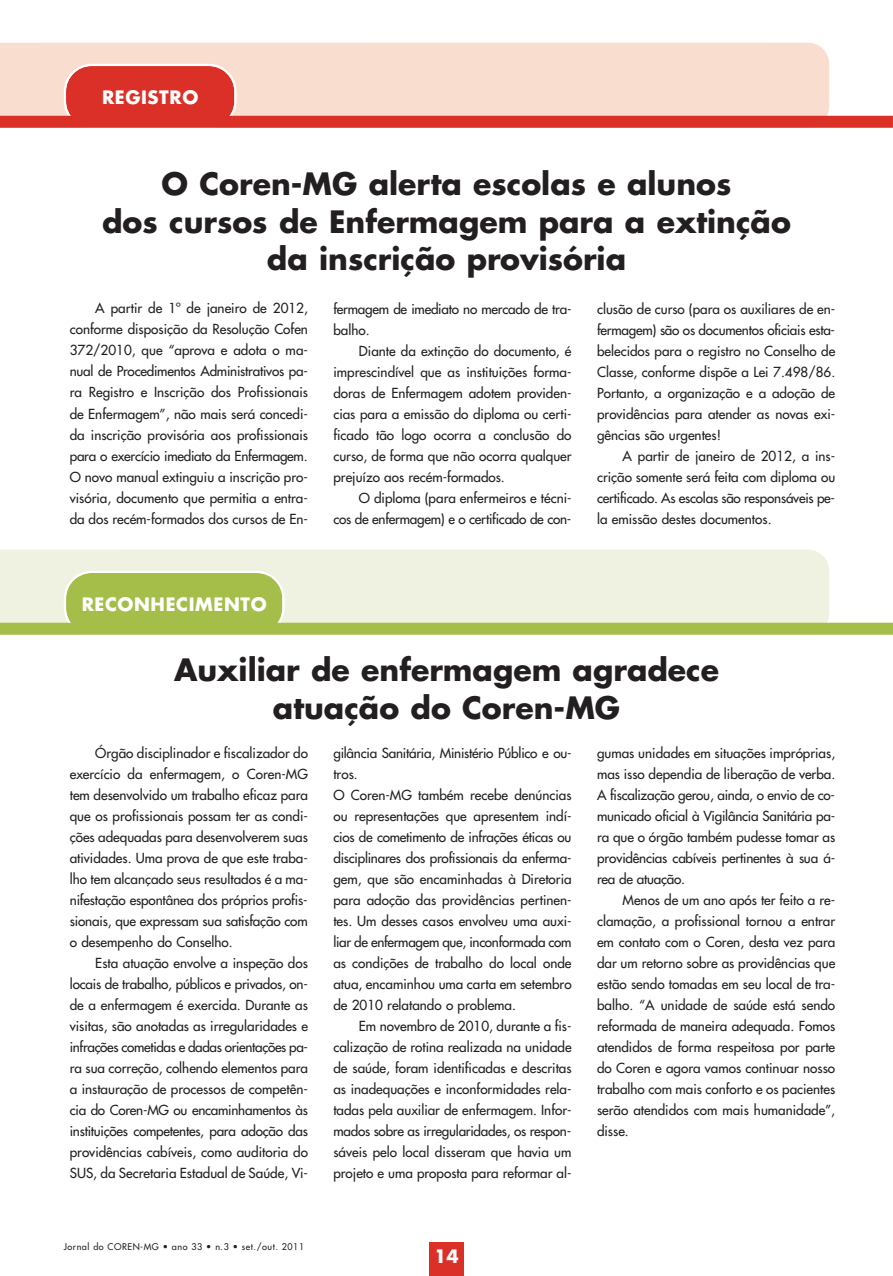
<style>
.page{position:relative;width:893px;height:1276px;background:#fff}
.page>*{position:absolute;margin:0;border:0;box-sizing:border-box;transform-origin:0 0}
.t1{font:700 30px/37.5px "Futura";color:#231f20;text-align:center}
.t2{font:700 18px "Futura";letter-spacing:.035em;color:#fff}
.t3{font:13.5px/21px "Futura";color:#231f20;text-align:justify}
.t4{font:9px "Futura";letter-spacing:.06em;color:#231f20}
</style>
<div class="page">
<div style="left:0;top:43px;width:829px;height:73px;background:#f9ddcf"></div>
<svg style="left:64px;top:64px;width:173px;height:52px;background:#dd443c"></svg>
<div style="left:0;top:116px;width:893px;height:12px;background:#da3028"></div>
<div style="left:429px;top:1242px;width:34px;height:34px;background:#da3028"></div>
<div style="left:0;top:549px;width:829px;height:74px;background:#eff2e0"></div>
<svg style="left:64px;top:571px;width:221px;height:52px;background:#acc359"></svg>
<div style="left:0;top:623px;width:893px;height:12px;background:#a5be4a"></div>
<h2 class="t2" style="left:102px;top:89px;width:98px">REGISTRO</h2>
<h1 class="t1" style="left:102px;top:168px;width:690px">O Coren-MG alerta escolas e alunos<br>dos cursos de Enfermagem para a extinção da inscrição provisória</h1>
<p class="t3" style="left:70px;top:299px;width:240px;text-indent:26px">A partir de 1º de janeiro de 2012, conforme disposição da Resolução Cofen 372/2010, que “aprova e adota o ma&shy;nual de Procedimentos Administrativos pa&shy;ra Registro e Inscrição dos Profissionais de Enfermagem”, não mais será concedi&shy;da inscrição provisória aos profissionais para o exercício imediato da Enfermagem.<br>O novo manual extinguiu a inscrição pro&shy;visória, documento que permitia a entra&shy;da dos recém-formados dos cursos de En-</p>
<p class="t3" style="left:333px;top:299px;width:240px">fermagem de imediato no mercado de tra&shy;balho.</p>
<p class="t3" style="left:333px;top:341px;width:240px;text-indent:26px">Diante da extinção do documento, é imprescindível que as instituições forma&shy;doras de Enfermagem adotem providen&shy;cias para a emissão do diploma ou certi&shy;ficado tão logo ocorra a conclusão do curso, de forma que não ocorra qualquer prejuízo aos recém-formados.</p>
<p class="t3" style="left:333px;top:488px;width:240px;text-align:right">O diploma (para enfermeiros e técni-<br>cos de enfermagem) e o certificado de con-</p>
<p class="t3" style="left:597px;top:299px;width:240px">clusão de curso (para os auxiliares de en&shy;fermagem) são os documentos oficiais esta&shy;belecidos para o registro no Conselho de Classe, conforme dispõe a Lei 7.498/86.<br>Portanto, a organização e a adoção de providências para atender as novas exi&shy;gências são urgentes!</p>
<p class="t3" style="left:597px;top:446px;width:240px;text-indent:26px">A partir de janeiro de 2012, a ins&shy;crição somente será feita com diploma ou certificado. As escolas são responsáveis pe&shy;la emissão destes documentos.</p>
<h2 class="t2" style="left:82px;top:596px;width:186px">RECONHECIMENTO</h2>
<h1 class="t1" style="left:174px;top:654px;width:546px">Auxiliar de enfermagem agradece atuação do Coren-MG</h1>
<p class="t3" style="left:70px;top:743px;width:240px;text-indent:26px">Órgão disciplinador e fiscalizador do exercício da enfermagem, o Coren-MG tem desenvolvido um trabalho eficaz para que os profissionais possam ter as condi&shy;ções adequadas para desenvolverem suas atividades. Uma prova de que este traba&shy;lho tem alcançado seus resultados é a ma&shy;nifestação espontânea dos próprios profis&shy;sionais, que expressam sua satisfação com o desempenho do Conselho.</p>
<p class="t3" style="left:70px;top:953px;width:240px;text-indent:26px">Esta atuação envolve a inspeção dos locais de trabalho, públicos e privados, on&shy;de a enfermagem é exercida. Durante as visitas, são anotadas as irregularidades e infrações cometidas e dadas orientações pa&shy;ra sua correção, colhendo elementos para a instauração de processos de competên&shy;cia do Coren-MG ou encaminhamentos às instituições competentes, para adoção das providências cabíveis, como auditoria do SUS, da Secretaria Estadual de Saúde, Vi-</p>
<p class="t4" style="left:64px;top:1242px;width:242px">Jornal do COREN-MG • ano 33 • n.3 • set./out. 2011</p>
<p class="t3" style="left:333px;top:743px;width:240px;text-align:left">gilância Sanitária, Ministério Público e ou&shy;tros.<br>O Coren-MG também recebe denúncias ou representações que apresentem indí&shy;cios de cometimento de infrações éticas ou disciplinares dos profissionais da enferma&shy;gem, que são encaminhadas à Diretoria para adoção das providências pertinen&shy;tes. Um desses casos envolveu uma auxi&shy;liar de enfermagem que, inconformada com as condições de trabalho do local onde atua, encaminhou uma carta em setembro de 2010 relatando o problema.</p>
<p class="t3" style="left:333px;top:1016px;width:240px;text-indent:26px">Em novembro de 2010, durante a fis&shy;calização de rotina realizada na unidade de saúde, foram identificadas e descritas as inadequações e inconformidades rela&shy;tadas pela auxiliar de enfermagem. Infor&shy;mados sobre as irregularidades, os respon&shy;sáveis pelo local disseram que havia um projeto e uma proposta para reformar al-</p>
<p class="t3" style="left:597px;top:743px;width:240px">gumas unidades em situações impróprias, mas isso dependia de liberação de verba.<br>A fiscalização gerou, ainda, o envio de co&shy;municado oficial à Vigilância Sanitária pa&shy;ra que o órgão também pudesse tomar as providências cabíveis pertinentes à sua á&shy;rea de atuação.</p>
<p class="t3" style="left:597px;top:890px;width:240px;text-indent:26px">Menos de um ano após ter feito a re&shy;clamação, a profissional tornou a entrar em contato com o Coren, desta vez para dar um retorno sobre as providências que estão sendo tomadas em seu local de tra&shy;balho. “A unidade de saúde está sendo reformada de maneira adequada. Fomos atendidos de forma respeitosa por parte do Coren e agora vamos continuar nosso trabalho com mais conforto e os pacientes serão atendidos com mais humanidade”, disse.</p>
<h2 class="t2" style="left:434px;top:1247px;width:26px">14</h2>
</div>
